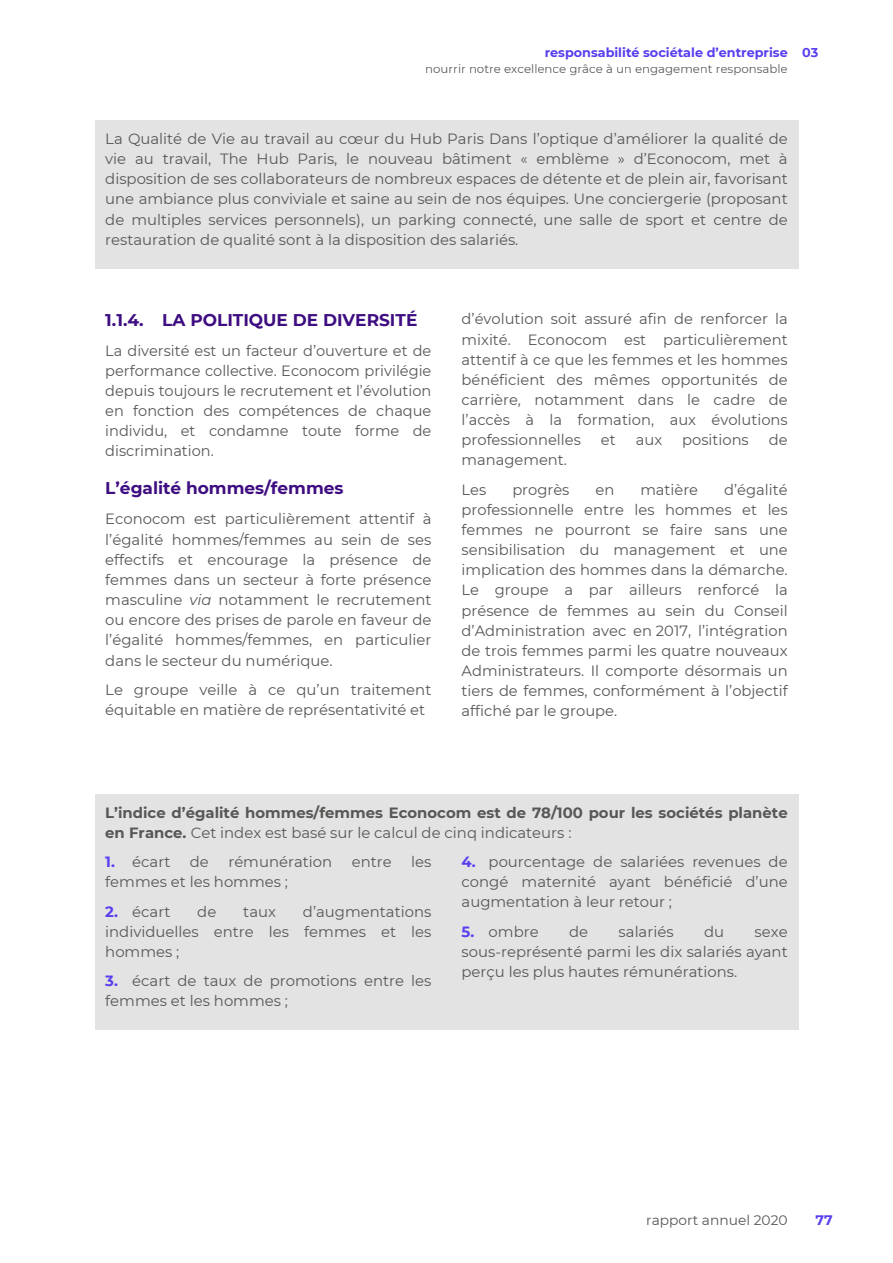
<style>
.page{position:relative;width:893px;height:1263px;background:#fff}
.page>*{position:absolute;margin:0;border:0;box-sizing:border-box;transform-origin:0 0}
.t1{font:700 16.95px "Montserrat";color:#3e0d81}
.t2{font:14.85px/20.1px "Montserrat";color:#575756;text-align:justify}
.t3{font:700 14.85px/20.1px "Montserrat";color:#575756}
.t4{font:13.8px "Montserrat";color:#575756}
.t5{font:700 13.8px "Montserrat";color:#573eef}
.t6{font:700 12.75px "Montserrat";color:#573eef}
.t7{font:11.7px "Montserrat";color:#595959}
.s1{font-style:italic}
.s2{font-weight:400}
.s3{font-weight:700;color:#573eef}
</style>
<div class="page">
<div style="left:95px;top:120px;width:703px;height:148px;background:#e3e3e3"></div>
<div style="left:95px;top:794px;width:703px;height:236px;background:#e3e3e3"></div>
<p class="t6" style="left:545px;top:44px;width:275px">responsabilité sociétale d’entreprise 03</p>
<p class="t7" style="left:425px;top:62px;width:364px">nourrir notre excellence grâce à un engagement responsable</p>
<p class="t2" style="left:105px;top:129px;width:684px">La Qualité de Vie au travail au cœur du Hub Paris Dans l’optique d’améliorer la qualité de vie au travail, The Hub Paris, le nouveau bâtiment « emblème » d’Econocom, met à disposition de ses collaborateurs de nombreux espaces de détente et de plein air, favorisant une ambiance plus conviviale et saine au sein de nos équipes. Une conciergerie (proposant de multiples services personnels), un parking connecté, une salle de sport et centre de restauration de qualité sont à la disposition des salariés.</p>
<p class="t1" style="left:105px;top:310px;width:314px">1.1.4. LA POLITIQUE DE DIVERSITÉ</p>
<p class="t2" style="left:105px;top:340px;width:328px">La diversité est un facteur d’ouverture et de performance collective. Econocom privilégie depuis toujours le recrutement et l’évolution en fonction des compétences de chaque individu, et condamne toute forme de discrimination.</p>
<p class="t1" style="left:105px;top:477px;width:240px">L’égalité hommes/femmes</p>
<p class="t2" style="left:105px;top:509px;width:328px">Econocom est particulièrement attentif à l’égalité hommes/femmes au sein de ses effectifs et encourage la présence de femmes dans un secteur à forte présence masculine <span class="s1">via</span> notamment le recrutement ou encore des prises de parole en faveur de l’égalité hommes/femmes, en particulier dans le secteur du numérique.</p>
<p class="t2" style="left:105px;top:679px;width:328px">Le groupe veille à ce qu’un traitement équitable en matière de représentativité et</p>
<p class="t2" style="left:462px;top:309px;width:328px">d’évolution soit assuré afin de renforcer la mixité. Econocom est particulièrement attentif à ce que les femmes et les hommes bénéficient des mêmes opportunités de carrière, notamment dans le cadre de l’accès à la formation, aux évolutions professionnelles</p>
<p class="t2" style="left:601px;top:430px;width:16px">et</p>
<p class="t2" style="left:636px;top:430px;width:28px">aux</p>
<p class="t2" style="left:682px;top:430px;width:68px">positions</p>
<p class="t2" style="left:769px;top:430px;width:20px">de</p>
<p class="t2" style="left:462px;top:445px;width:107px;line-height:29.2px">management.<br>Les</p>
<p class="t2" style="left:462px;top:479px;width:328px;text-indent:263px">d’égalité professionnelle entre les hommes et les femmes ne pourront se faire sans une sensibilisation du management et une implication des hommes dans la démarche.<br>Le groupe a par ailleurs renforcé la présence de femmes au sein du Conseil d’Administration avec en 2017, l’intégration de trois femmes parmi les quatre nouveaux Administrateurs. Il comporte désormais un tiers de femmes, conformément à l’objectif affiché par le groupe.</p>
<p class="t2" style="left:512px;top:479px;width:59px">progrès</p>
<p class="t2" style="left:595px;top:479px;width:20px">en</p>
<p class="t2" style="left:640px;top:479px;width:59px">matière</p>
<p class="t3" style="left:105px;top:802px;width:684px">L’indice d’égalité hommes/femmes Econocom est de 78/100 pour les sociétés planète en France. <span class="s2">Cet index est basé sur le calcul de cinq indicateurs :</span></p>
<p class="t2" style="left:105px;top:852px;width:67px"><span class="s3">1.</span> écart</p>
<p class="t2" style="left:190px;top:852px;width:21px">de</p>
<p class="t2" style="left:228px;top:852px;width:105px">rémunération</p>
<p class="t2" style="left:352px;top:852px;width:41px">entre</p>
<p class="t2" style="left:411px;top:852px;width:22px">les</p>
<p class="t2" style="left:105px;top:872px;width:184px">femmes et les hommes ;</p>
<p class="t2" style="left:105px;top:901px;width:67px"><span class="s3">2.</span> écart</p>
<p class="t2" style="left:197px;top:901px;width:21px">de</p>
<p class="t2" style="left:243px;top:901px;width:34px">taux</p>
<p class="t2" style="left:462px;top:852px;width:328px"><span class="s3">4.</span> pourcentage de salariées revenues de congé maternité ayant bénéficié d’une augmentation à leur retour ;</p>
<p class="t2" style="left:462px;top:921px;width:79px"><span class="s3">5.</span> ombre</p>
<p class="t2" style="left:569px;top:921px;width:21px">de</p>
<p class="t2" style="left:619px;top:921px;width:56px">salariés</p>
<p class="t2" style="left:704px;top:921px;width:22px">du</p>
<p class="t2" style="left:105px;top:901px;width:328px;text-indent:198px">d’augmentations individuelles entre les femmes et les hommes ;</p>
<p class="t2" style="left:105px;top:971px;width:328px"><span class="s3">3.</span> écart de taux de promotions entre les femmes et les hommes ;</p>
<p class="t2" style="left:462px;top:921px;width:328px;text-indent:293px">sexe sous-représenté parmi les dix salariés ayant perçu les plus hautes rémunérations.</p>
<p class="t4" style="left:646px;top:1212px;width:143px">rapport annuel 2020</p>
<p class="t5" style="left:815px;top:1212px;width:19px">77</p>
</div>
